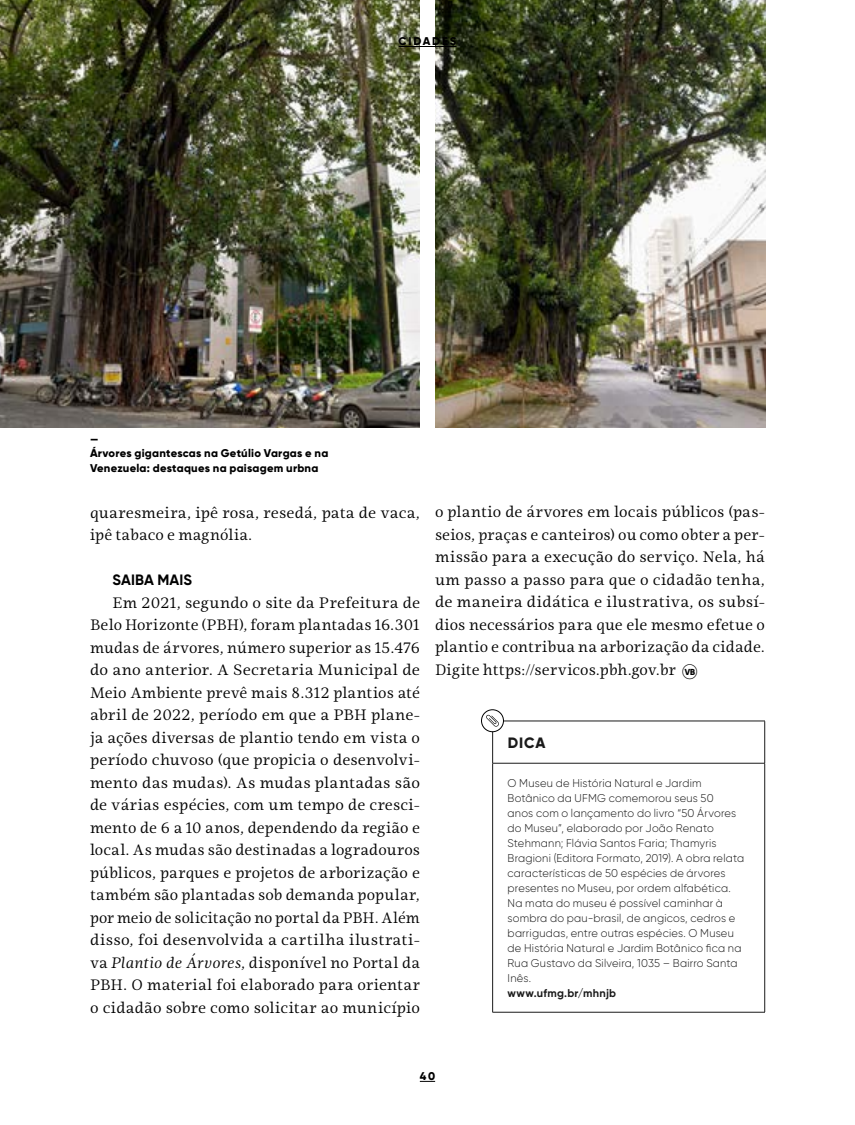
<style>
.page{position:relative;width:855px;height:1125px;background:#fff}
.page>*{position:absolute;margin:0;border:0;box-sizing:border-box;transform-origin:0 0}
.t1{font:15px/22.5px "Ninfa Serif";letter-spacing:.01em;color:#000;text-align:justify}
.t2{font:700 15px "Gilroy";letter-spacing:.01em;color:#000}
.t3{font:800 15px "Gilroy";color:#000}
.t4{font:300 11.25px/15px "Gilroy";letter-spacing:.02em;color:#000}
.t5{font:800 11.25px/15px "Gilroy";letter-spacing:.02em;color:#000}
.t6{font:700 11.25px "Gilroy";letter-spacing:.025em;color:#000}
.t7{font:800 11.25px "Gilroy";letter-spacing:.155em;color:#000}
.s1{font-style:italic}
</style>
<div class="page">
<hr style="left:492px;top:721px;width:273px;height:1px;background:#000">
<hr style="left:492px;top:721px;width:1px;height:42px;background:#000">
<hr style="left:764px;top:721px;width:1px;height:42px;background:#000">
<hr style="left:492px;top:763px;width:273px;height:1px;background:#000">
<hr style="left:492px;top:764px;width:1px;height:248px;background:#000">
<hr style="left:764px;top:764px;width:1px;height:248px;background:#000">
<hr style="left:492px;top:1012px;width:273px;height:1px;background:#000">
<div style="left:482px;top:710px;width:21px;height:22px;background:#fff;border-radius:50%"></div>
<div style="left:481px;top:709px;width:23px;height:23px;border:1px solid #000;border-radius:50%"></div>
<svg style="left:486px;top:715px;width:13px;height:12px"></svg>
<img style="left:435px;top:0;width:330px;height:428px">
<svg style="left:420px;top:1081px;width:15px;height:1px"></svg>
<img style="left:0;top:0;width:420px;height:428px">
<hr style="left:399px;top:46px;width:57px;height:1px;background:#000">
<p class="t7" style="left:399px;top:34px;width:59px">CIDADES</p>
<p class="t5" style="left:90px;top:431px;width:240px">—<br>Árvores gigantescas na Getúlio Vargas e na<br>Venezuela: destaques na paisagem urbna</p>
<p class="t1" style="left:90px;top:501px;width:332px">quaresmeira, ipê rosa, resedá, pata de vaca, ipê tabaco e magnólia.</p>
<p class="t2" style="left:113px;top:570px;width:81px">SAIBA MAIS</p>
<p class="t1" style="left:90px;top:591px;width:332px;text-indent:22px">Em 2021, segundo o site da Prefeitura de Belo Horizonte (PBH), foram plantadas 16.301 mudas de árvores, número superior as 15.476 do ano anterior. A Secretaria Municipal de Meio Ambiente prevê mais 8.312 plantios até abril de 2022, período em que a PBH plane&shy;ja ações diversas de plantio tendo em vista o período chuvoso (que propicia o desenvolvi&shy;mento das mudas). As mudas plantadas são de várias espécies, com um tempo de cresci&shy;mento de 6 a 10 anos, dependendo da região e local. As mudas são destinadas a logradouros públicos, parques e projetos de arborização e também são plantadas sob demanda popular, por meio de solicitação no portal da PBH. Além disso, foi desenvolvida a cartilha ilustrati&shy;va <span class="s1">Plantio de Árvores</span>, disponível no Portal da PBH. O material foi elaborado para orientar o cidadão sobre como solicitar ao município</p>
<p class="t1" style="left:435px;top:501px;width:332px">o plantio de árvores em locais públicos (pas&shy;seios, praças e canteiros) ou como obter a per&shy;missão para a execução do serviço. Nela, há um passo a passo para que o cidadão tenha, de maneira didática e ilustrativa, os subsí&shy;dios necessários para que ele mesmo efetue o plantio e contribua na arborização da cidade.<br>Digite https://servicos.pbh.gov.br ❖</p>
<p class="t3" style="left:508px;top:734px;width:39px">DICA</p>
<p class="t4" style="left:508px;top:776px;width:238px">O Museu de História Natural e Jardim Botânico da UFMG comemorou seus 50<br>anos com o lançamento do livro “50 Árvores do Museu”, elaborado por João Renato Stehmann; Flávia Santos Faria; Thamyris Bragioni (Editora Formato, 2019). A obra relata características de 50 espécies de árvores presentes no Museu, por ordem alfabética.<br>Na mata do museu é possível caminhar à sombra do pau-brasil, de angicos, cedros e barrigudas, entre outras espécies. O Museu de História Natural e Jardim Botânico fica na Rua Gustavo da Silveira, 1035 – Bairro Santa Inês.</p>
<p class="t6" style="left:508px;top:986px;width:110px">www.ufmg.br/mhnjb</p>
<p class="t5" style="left:420px;top:1068px;width:17px">40</p>
</div>
